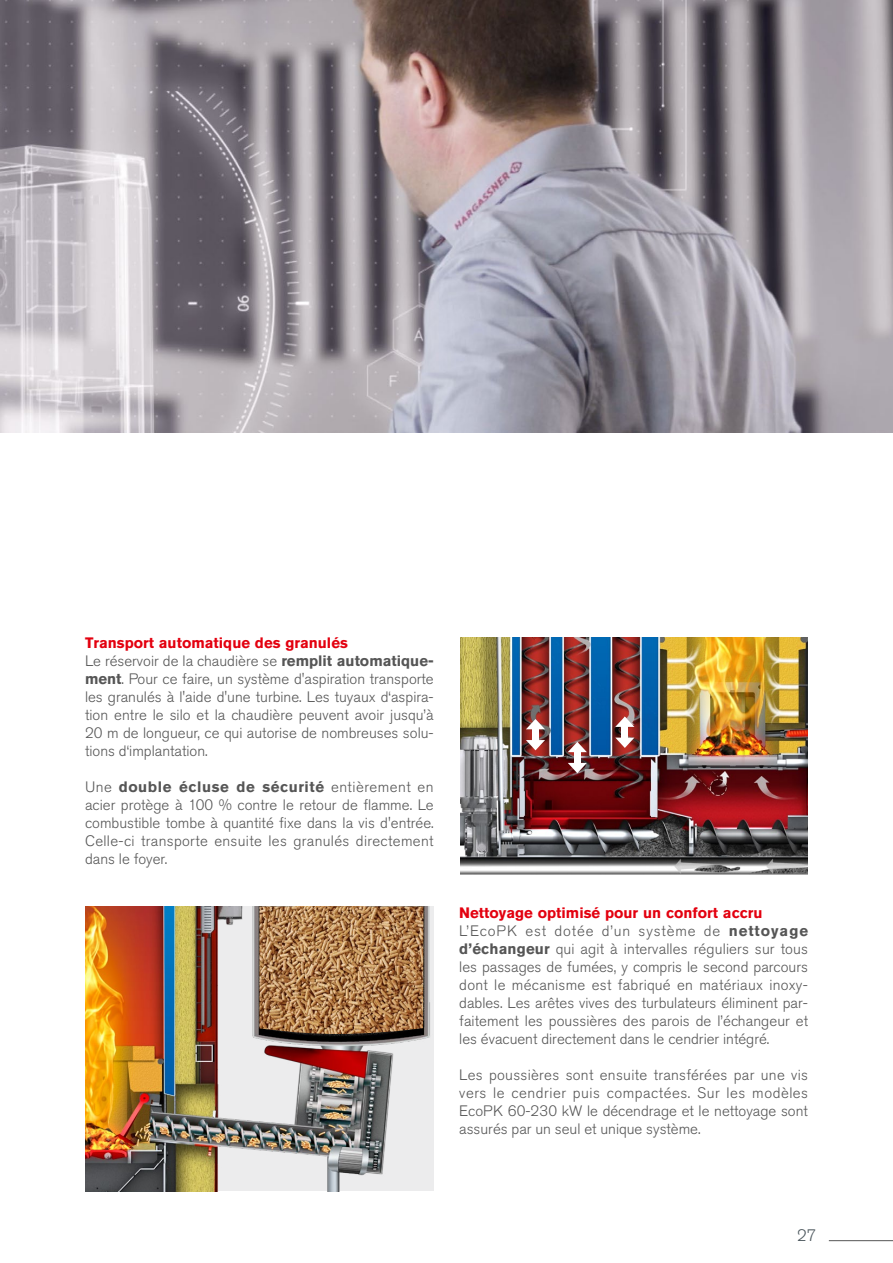
<style>
.page{position:relative;width:893px;height:1263px;background:#fff}
.page>*{position:absolute;margin:0;border:0;box-sizing:border-box;transform-origin:0 0}
.t1{font:16.5px "Akzidenz Grotesk W1 G Light";color:#4b565c}
.t2{font:15px/18px "Akzidenz Grotesk W1 G Light";color:#565656;text-align:justify}
.t3{font:15px "Akzidenz Grotesk W1 G Bold";color:#e3000f}
.t4{font:15px "Akzidenz Grotesk W1 G Bold";letter-spacing:.035em;color:#565656}
.s1{font-family:"Akzidenz Grotesk W1 G Bold"}
.s2{font-family:"Akzidenz Grotesk W1 G Light"}
</style>
<div class="page">
<img style="left:0;top:0;width:893px;height:432px">
<img style="left:461px;top:638px;width:347px;height:236px">
<div style="left:532px;top:727px;width:7px;height:15px;background:#fff"></div>
<svg style="left:526px;top:719px;width:19px;height:10px"></svg>
<svg style="left:526px;top:740px;width:19px;height:10px"></svg>
<div style="left:574px;top:750px;width:6px;height:15px;background:#fff"></div>
<svg style="left:568px;top:742px;width:19px;height:10px"></svg>
<svg style="left:568px;top:763px;width:19px;height:10px"></svg>
<div style="left:622px;top:725px;width:6px;height:14px;background:#fff"></div>
<svg style="left:615px;top:716px;width:19px;height:11px"></svg>
<svg style="left:615px;top:738px;width:19px;height:10px"></svg>
<img style="left:85px;top:906px;width:349px;height:285px">
<img style="left:259px;top:906px;width:164px;height:128px">
<hr style="left:829px;top:1240px;width:64px;height:1px;background:#565656">
<p class="t3" style="left:85px;top:633px;width:264px">Transport automatique des granulés</p>
<p class="t2" style="left:85px;top:652px;width:350px">Le réservoir de la chaudière se <span class="s1">remplit automatique&shy;ment</span>. Pour ce faire, un système d'aspiration transporte les granulés à l'aide d'une turbine. Les tuyaux d‘aspira&shy;tion entre le silo et la chaudière peuvent avoir jusqu’à 20 m de longueur, ce qui autorise de nombreuses solu&shy;tions d‘implantation.</p>
<p class="t4" style="left:85px;top:777px;width:350px"><span class="s2">Une</span> double écluse de sécurité <span class="s2">entièrement en</span></p>
<p class="t2" style="left:85px;top:796px;width:350px">acier protège à 100 % contre le retour de flamme. Le combustible tombe à quantité fixe dans la vis d'entrée.<br>Celle-ci transporte ensuite les granulés directement dans le foyer.</p>
<p class="t3" style="left:459px;top:903px;width:305px">Nettoyage optimisé pour un confort accru</p>
<p class="t2" style="left:459px;top:922px;width:350px">L’EcoPK est dotée d’un système de <span class="s1">nettoyage d’échangeur</span> qui agit à intervalles réguliers sur tous les passages de fumées, y compris le second parcours dont le mécanisme est fabriqué en matériaux inoxy&shy;dables. Les arêtes vives des turbulateurs éliminent par&shy;faitement les poussières des parois de l’échangeur et les évacuent directement dans le cendrier intégré.</p>
<p class="t2" style="left:459px;top:1066px;width:350px">Les poussières sont ensuite transférées par une vis vers le cendrier puis compactées. Sur les modèles EcoPK 60-230 kW le décendrage et le nettoyage sont assurés par un seul et unique système.</p>
<p class="t1" style="left:797px;top:1225px;width:21px">27</p>
</div>
